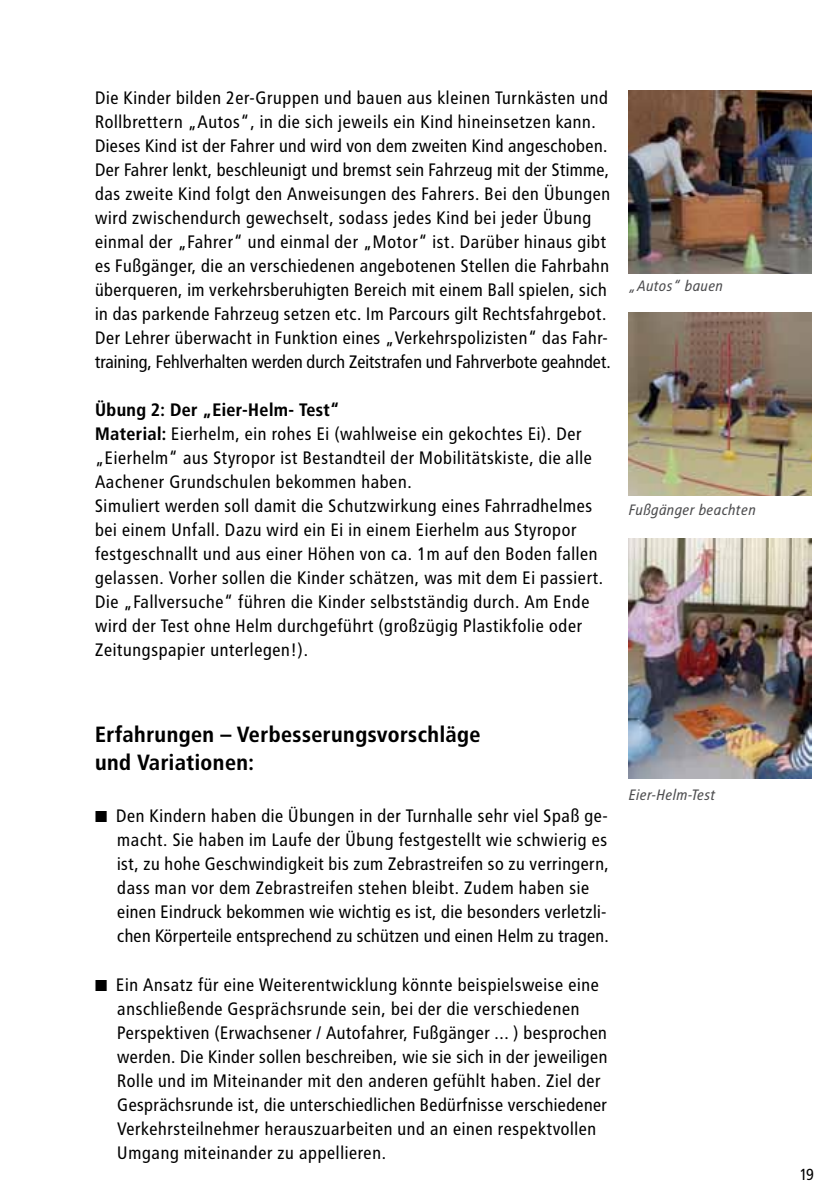
<style>
.page{position:relative;width:840px;height:1191px;background:#fff}
.page>*{position:absolute;margin:0;border:0;box-sizing:border-box;transform-origin:0 0}
.t1{font:700 22px/28px "Transit";color:#000}
.t2{font:18px/24px "Transit";color:#000}
.t3{font:16px "Transit";color:#000}
.t4{font:italic 15px "Transit";color:#4d4d4f}
.s1{font-weight:700}
</style>
<div class="page">
<img style="left:628px;top:539px;width:183px;height:239px">
<img style="left:628px;top:91px;width:183px;height:182px">
<img style="left:628px;top:312px;width:183px;height:183px">
<p class="t2" style="left:95px;top:86px;width:517px">Die Kinder bilden 2er-Gruppen und bauen aus kleinen Turnkästen und Rollbrettern „Autos“, in die sich jeweils ein Kind hineinsetzen kann.<br>Dieses Kind ist der Fahrer und wird von dem zweiten Kind angeschoben.<br>Der Fahrer lenkt, beschleunigt und bremst sein Fahrzeug mit der Stimme, das zweite Kind folgt den Anweisungen des Fahrers. Bei den Übungen wird zwischendurch gewechselt, sodass jedes Kind bei jeder Übung einmal der „Fahrer“ und einmal der „Motor“ ist. Darüber hinaus gibt es Fußgänger, die an verschiedenen angebotenen Stellen die Fahrbahn überqueren, im verkehrsberuhigten Bereich mit einem Ball spielen, sich in das parkende Fahrzeug setzen etc. Im Parcours gilt Rechtsfahrgebot.<br>Der Lehrer überwacht in Funktion eines „Verkehrspolizisten“ das Fahr&shy;training, Fehlverhalten werden durch Zeitstrafen und Fahrverbote geahndet.</p>
<p class="t2" style="left:95px;top:398px;width:510px"><span class="s1">Übung 2: Der „Eier-Helm- Test“<br>Material:</span> Eierhelm, ein rohes Ei (wahlweise ein gekochtes Ei). Der „Eierhelm“ aus Styropor ist Bestandteil der Mobilitätskiste, die alle Aachener Grundschulen bekommen haben.<br>Simuliert werden soll damit die Schutzwirkung eines Fahrradhelmes bei einem Unfall. Dazu wird ein Ei in einem Eierhelm aus Styropor festgeschnallt und aus einer Höhen von ca. 1m auf den Boden fallen gelassen. Vorher sollen die Kinder schätzen, was mit dem Ei passiert.<br>Die „Fallversuche“ führen die Kinder selbstständig durch. Am Ende wird der Test ohne Helm durchgeführt (großzügig Plastikfolie oder Zeitungspapier unterlegen!).</p>
<p class="t4" style="left:628px;top:277px;width:96px">„Autos“ bauen</p>
<p class="t4" style="left:628px;top:501px;width:129px">Fußgänger beachten</p>
<p class="t1" style="left:95px;top:721px;width:387px">Erfahrungen – Verbesserungsvorschläge und Variationen:</p>
<p class="t2" style="left:117px;top:804px;width:493px;text-indent:-22px">■ Den Kindern haben die Übungen in der Turnhalle sehr viel Spaß ge&shy;macht. Sie haben im Laufe der Übung festgestellt wie schwierig es ist, zu hohe Geschwindigkeit bis zum Zebrastreifen so zu verringern, dass man vor dem Zebrastreifen stehen bleibt. Zudem haben sie einen Eindruck bekommen wie wichtig es ist, die besonders verletzli&shy;chen Körperteile entsprechend zu schützen und einen Helm zu tragen.</p>
<p class="t2" style="left:117px;top:972px;width:492px;text-indent:-22px">■ Ein Ansatz für eine Weiterentwicklung könnte beispielsweise eine anschließende Gesprächsrunde sein, bei der die verschiedenen Perspektiven (Erwachsener / Autofahrer, Fußgänger ... ) besprochen werden. Die Kinder sollen beschreiben, wie sie sich in der jeweiligen Rolle und im Miteinander mit den anderen gefühlt haben. Ziel der Gesprächsrunde ist, die unterschiedlichen Bedürfnisse verschiedener Verkehrsteilnehmer herauszuarbeiten und an einen respektvollen Umgang miteinander zu appellieren.</p>
<p class="t4" style="left:628px;top:785px;width:88px">Eier-Helm-Test</p>
<p class="t3" style="left:799px;top:1165px;width:16px">19</p>
</div>
